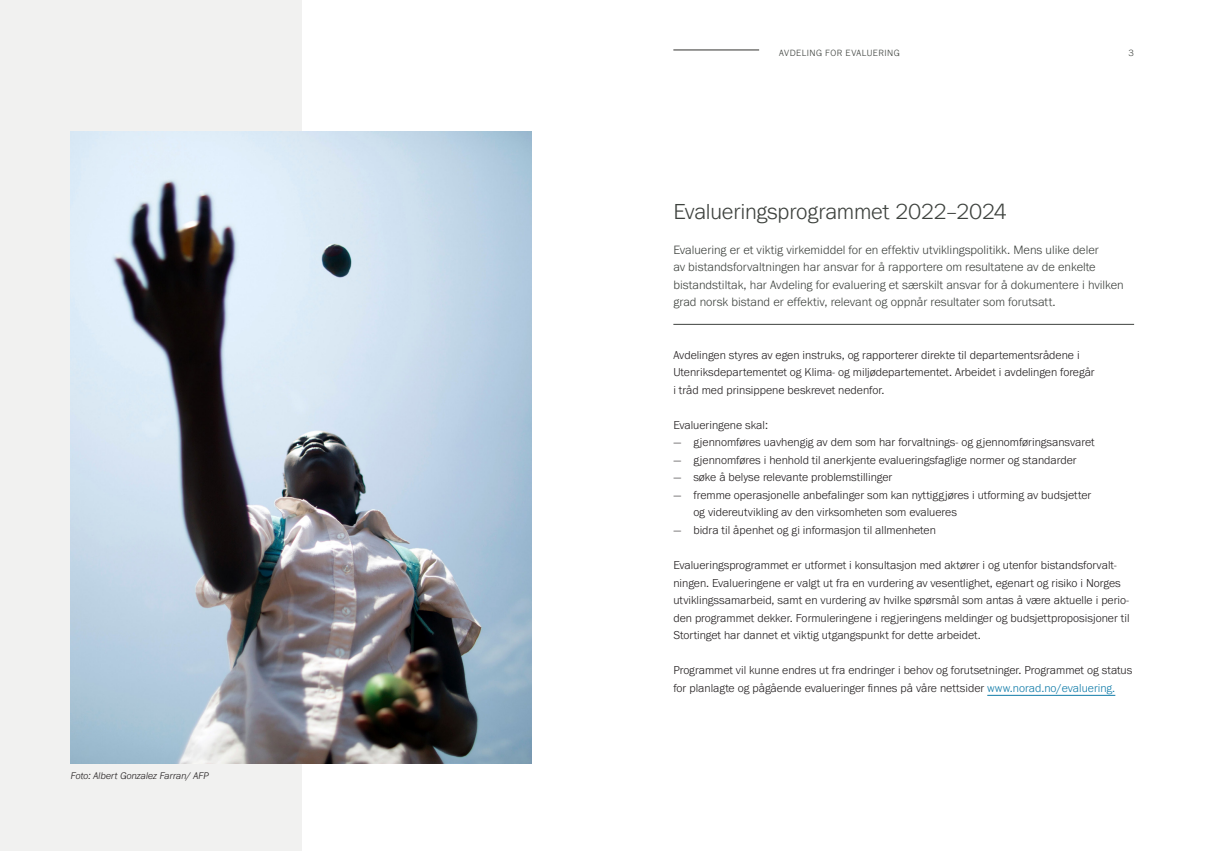
<style>
.page{position:relative;width:1205px;height:851px;background:#fff}
.page>*{position:absolute;margin:0;border:0;box-sizing:border-box;transform-origin:0 0}
._2-tittel{font:300 22.5px "Franklin Gothic URW";letter-spacing:-.01em;color:#3e423e}
._3-ingress-m-strek{font:300 12.5px/17.5px "Franklin Gothic URW";color:#3e423e}
._1-body{font:300 11.88px/17.5px "Franklin Gothic URW";color:#231f20}
._1-body-bullet{font:300 11.88px "Franklin Gothic URW";color:#231f20}
._13-figur-tekst{font:italic 300 10px "Franklin Gothic URW";color:#231f20}
.t1{font:300 9.38px "Franklin Gothic URW";letter-spacing:.05em;color:#3e423e}
.s1{color:#117ca9}
</style>
<div class="page">
<div style="left:0;top:0;width:301px;height:850px;background:#f1f1f0"></div>
<hr style="left:673px;top:324px;width:461px;height:1px;background:#3e423e">
<hr style="left:987px;top:695px;width:128px;height:1px;background:#117ca9">
<img style="left:71px;top:131px;width:460px;height:632px">
<hr style="left:673px;top:50px;width:86px;height:1px;background:#32322f">
<p class="_13-figur-tekst" style="left:71px;top:769px;width:140px">Foto: Albert Gonzalez Farran/ AFP</p>
<p class="t1" style="left:779px;top:47px;width:122px">AVDELING FOR EVALUERING</p>
<p class="t1" style="left:1128px;top:47px;width:7px">3</p>
<p class="_2-tittel" style="left:673px;top:197px;width:335px">Evalueringsprogrammet 2022–2024</p>
<p class="_3-ingress-m-strek" style="left:673px;top:240px;width:452px">Evaluering er et viktig virkemiddel for en effektiv utviklingspolitikk. Mens ulike deler<br>av bistandsforvaltningen har ansvar for å rapportere om resultatene av de enkelte bistandstiltak, har Avdeling for evaluering et særskilt ansvar for å dokumentere i hvilken grad norsk bistand er effektiv, relevant og oppnår resultater som forutsatt.</p>
<p class="_1-body" style="left:673px;top:346px;width:423px">Avdelingen styres av egen instruks, og rapporterer direkte til departementsrådene i<br>Utenriksdepartementet og Klima- og miljødepartementet. Arbeidet i avdelingen foregår i tråd med prinsippene beskrevet nedenfor.</p>
<p class="_1-body-bullet" style="left:673px;top:417px;width:96px">Evalueringene skal:</p>
<p class="_1-body" style="left:673px;top:433px;width:423px">— gjennomføres uavhengig av dem som har forvaltnings- og gjennomføringsansvaret</p>
<p class="_1-body" style="left:673px;top:451px;width:405px">— gjennomføres i henhold til anerkjente evalueringsfaglige normer og standarder</p>
<p class="_1-body" style="left:673px;top:468px;width:220px">— søke å belyse relevante problemstillinger</p>
<p class="_1-body" style="left:693px;top:486px;width:400px;text-indent:-20px">— fremme operasjonelle anbefalinger som kan nyttiggjøres i utforming av budsjetter og videreutvikling av den virksomheten som evalueres</p>
<p class="_1-body" style="left:673px;top:521px;width:264px">— bidra til åpenhet og gi informasjon til allmenheten</p>
<p class="_1-body" style="left:673px;top:556px;width:458px">Evalueringsprogrammet er utformet i konsultasjon med aktører i og utenfor bistandsforvalt&shy;ningen. Evalueringene er valgt ut fra en vurdering av vesentlighet, egenart og risiko i Norges utviklingssamarbeid, samt en vurdering av hvilke spørsmål som antas å være aktuelle i perio&shy;den programmet dekker. Formuleringene i regjeringens meldinger og budsjettproposisjoner til Stortinget har dannet et viktig utgangspunkt for dette arbeidet.</p>
<p class="_1-body" style="left:673px;top:661px;width:460px">Programmet vil kunne endres ut fra endringer i behov og forutsetninger. Programmet og status for planlagte og pågående evalueringer finnes på våre nettsider <span class="s1">www.norad.no/evaluering.</span></p>
</div>
